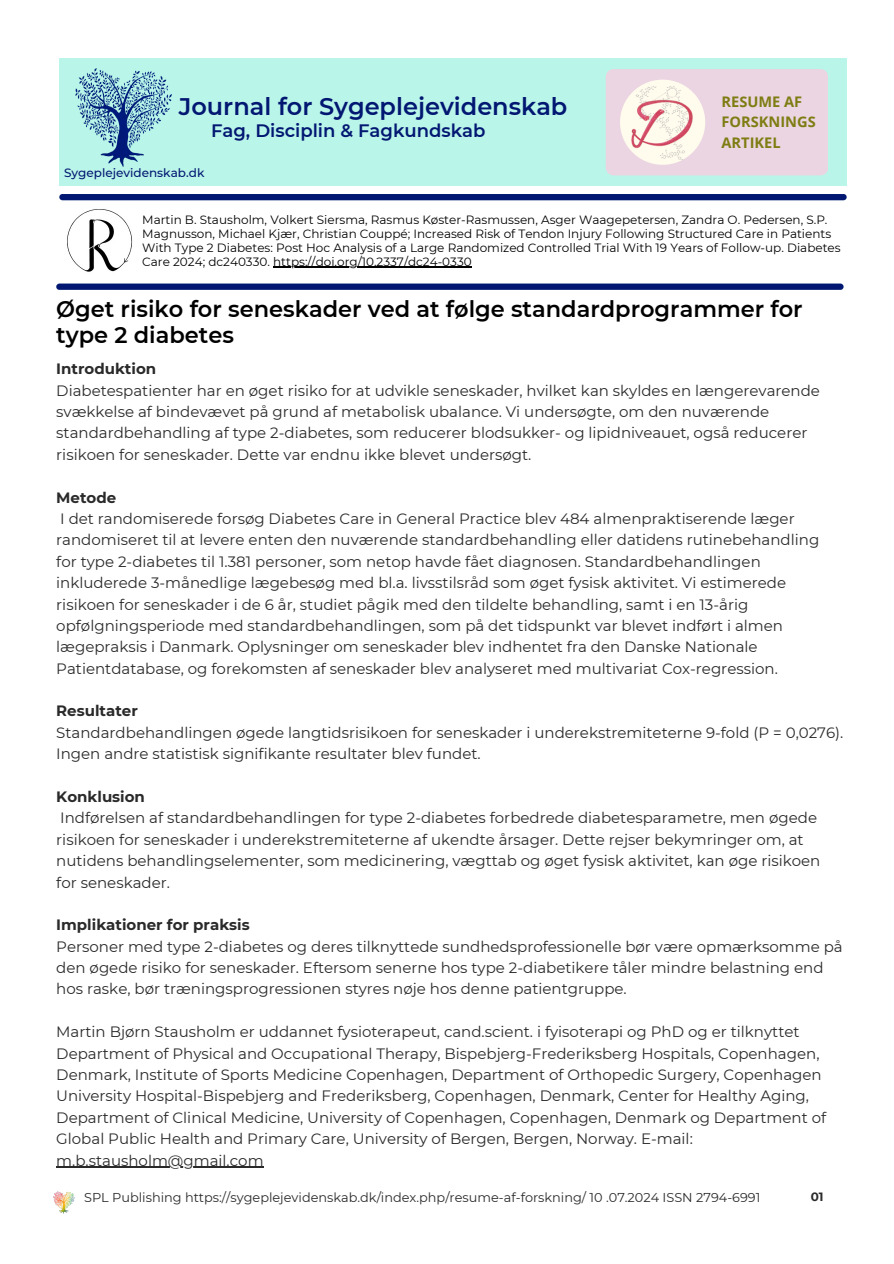
<style>
.page{position:relative;width:894px;height:1264px;background:#fff}
.page>*{position:absolute;margin:0;border:0;box-sizing:border-box;transform-origin:0 0}
.t1{font:600 24px "Montserrat";color:#021772}
.t2{font:600 22.5px/25.8px "Montserrat";color:#000}
.t3{font:600 18px "Montserrat";color:#021772}
.t4{font:15px/21.3px "Montserrat";color:#2b2a2a}
.t5{font:700 14.55px/20.4px "Open Sans";color:#7d7d13}
.t6{font:12.9px "Montserrat";color:#2b2a2a}
.t7{font:12px/14px "Montserrat";color:#000}
.t8{font:500 12px "Montserrat";color:#021772}
.t9{font:700 12px "Montserrat";color:#2b2a2a}
.s1{font-weight:700}
</style>
<div class="page">
<img style="left:67px;top:209px;width:66px;height:63px">
<img style="left:53px;top:1191px;width:22px;height:22px">
<hr style="left:56px;top:1166px;width:207px;height:1px;background:#2b2a2a">
<hr style="left:273px;top:267px;width:198px;height:1px;background:#000">
<svg style="left:56px;top:284px;width:787px;height:6px;background:#081c75"></svg>
<div style="left:59px;top:194px;width:787px;height:6px;background:#021772"></div>
<div style="left:59px;top:59px;width:787px;height:127px;background:#baf5e9"></div>
<img style="left:75px;top:68px;width:97px;height:99px">
<div style="left:605px;top:69px;width:222px;height:106px;background:#ebd5e2"></div>
<div style="left:619px;top:80px;width:86px;height:85px;background:#fffbed;border-radius:50%"></div>
<img style="left:625px;top:86px;width:73px;height:74px">
<p class="t1" style="left:179px;top:92px;width:390px">Journal for Sygeplejevidenskab</p>
<p class="t3" style="left:211px;top:120px;width:276px">Fag, Disciplin &amp; Fagkundskab</p>
<p class="t8" style="left:64px;top:166px;width:142px">Sygeplejevidenskab.dk</p>
<p class="t5" style="left:721px;top:91px;width:96px">RESUME AF<br>FORSKNINGS<br>ARTIKEL</p>
<h3 class="t7" style="left:142px;top:213px;width:699px">Martin B. Stausholm, Volkert Siersma, Rasmus Køster-Rasmussen, Asger Waagepetersen, Zandra O. Pedersen, S.P.<br>Magnusson, Michael Kjær, Christian Couppé; Increased Risk of Tendon Injury Following Structured Care in Patients With Type 2 Diabetes: Post Hoc Analysis of a Large Randomized Controlled Trial With 19 Years of Follow-up. Diabetes Care 2024; dc240330. https://doi.org/10.2337/dc24-0330</h3>
<h3 class="t2" style="left:56px;top:296px;width:747px">Øget risiko for seneskader ved at følge standardprogrammer for type 2 diabetes</h3>
<h2 class="t4" style="left:56px;top:358px;width:765px"><span class="s1">Introduktion<br></span>Diabetespatienter har en øget risiko for at udvikle seneskader, hvilket kan skyldes en længerevarende svækkelse af bindevævet på grund af metabolisk ubalance. Vi undersøgte, om den nuværende standardbehandling af type 2-diabetes, som reducerer blodsukker- og lipidniveauet, også reducerer risikoen for seneskader. Dette var endnu ikke blevet undersøgt.</h2>
<h4 class="t4" style="left:56px;top:486px;width:764px"><span class="s1">Metode<br></span>I det randomiserede forsøg Diabetes Care in General Practice blev 484 almenpraktiserende læger randomiseret til at levere enten den nuværende standardbehandling eller datidens rutinebehandling for type 2-diabetes til 1.381 personer, som netop havde fået diagnosen. Standardbehandlingen inkluderede 3-månedlige lægebesøg med bl.a. livsstilsråd som øget fysisk aktivitet. Vi estimerede risikoen for seneskader i de 6 år, studiet pågik med den tildelte behandling, samt i en 13-årig opfølgningsperiode med standardbehandlingen, som på det tidspunkt var blevet indført i almen lægepraksis i Danmark. Oplysninger om seneskader blev indhentet fra den Danske Nationale Patientdatabase, og forekomsten af seneskader blev analyseret med multivariat Cox-regression.</h4>
<p class="t4" style="left:56px;top:700px;width:788px"><span class="s1">Resultater<br></span>Standardbehandlingen øgede langtidsrisikoen for seneskader i underekstremiteterne 9-fold (P = 0,0276).<br>Ingen andre statistisk signifikante resultater blev fundet.</p>
<p class="t4" style="left:56px;top:786px;width:765px"><span class="s1">Konklusion<br></span>Indførelsen af standardbehandlingen for type 2-diabetes forbedrede diabetesparametre, men øgede risikoen for seneskader i underekstremiteterne af ukendte årsager. Dette rejser bekymringer om, at nutidens behandlingselementer, som medicinering, vægttab og øget fysisk aktivitet, kan øge risikoen for seneskader.</p>
<p class="t4" style="left:56px;top:914px;width:787px"><span class="s1">Implikationer for praksis<br></span>Personer med type 2-diabetes og deres tilknyttede sundhedsprofessionelle bør være opmærksomme på den øgede risiko for seneskader. Eftersom senerne hos type 2-diabetikere tåler mindre belastning end hos raske, bør træningsprogressionen styres nøje hos denne patientgruppe.</p>
<h1 class="t4" style="left:56px;top:1021px;width:771px">Martin Bjørn Stausholm er uddannet fysioterapeut, cand.scient. i fyisoterapi og PhD og er tilknyttet Department of Physical and Occupational Therapy, Bispebjerg-Frederiksberg Hospitals, Copenhagen, Denmark, Institute of Sports Medicine Copenhagen, Department of Orthopedic Surgery, Copenhagen University Hospital-Bispebjerg and Frederiksberg, Copenhagen, Denmark, Center for Healthy Aging, Department of Clinical Medicine, University of Copenhagen, Copenhagen, Denmark og Department of Global Public Health and Primary Care, University of Bergen, Bergen, Norway. E-mail:</h1>
<h3 class="t4" style="left:56px;top:1149px;width:209px">m.b.stausholm@gmail.com</h3>
<p class="t6" style="left:84px;top:1189px;width:677px">SPL Publishing https://sygeplejevidenskab.dk/index.php/resume-af-forskning/ 10 .07.2024 ISSN 2794-6991</p>
<h3 class="t9" style="left:810px;top:1189px;width:14px">01</h3>
</div>
